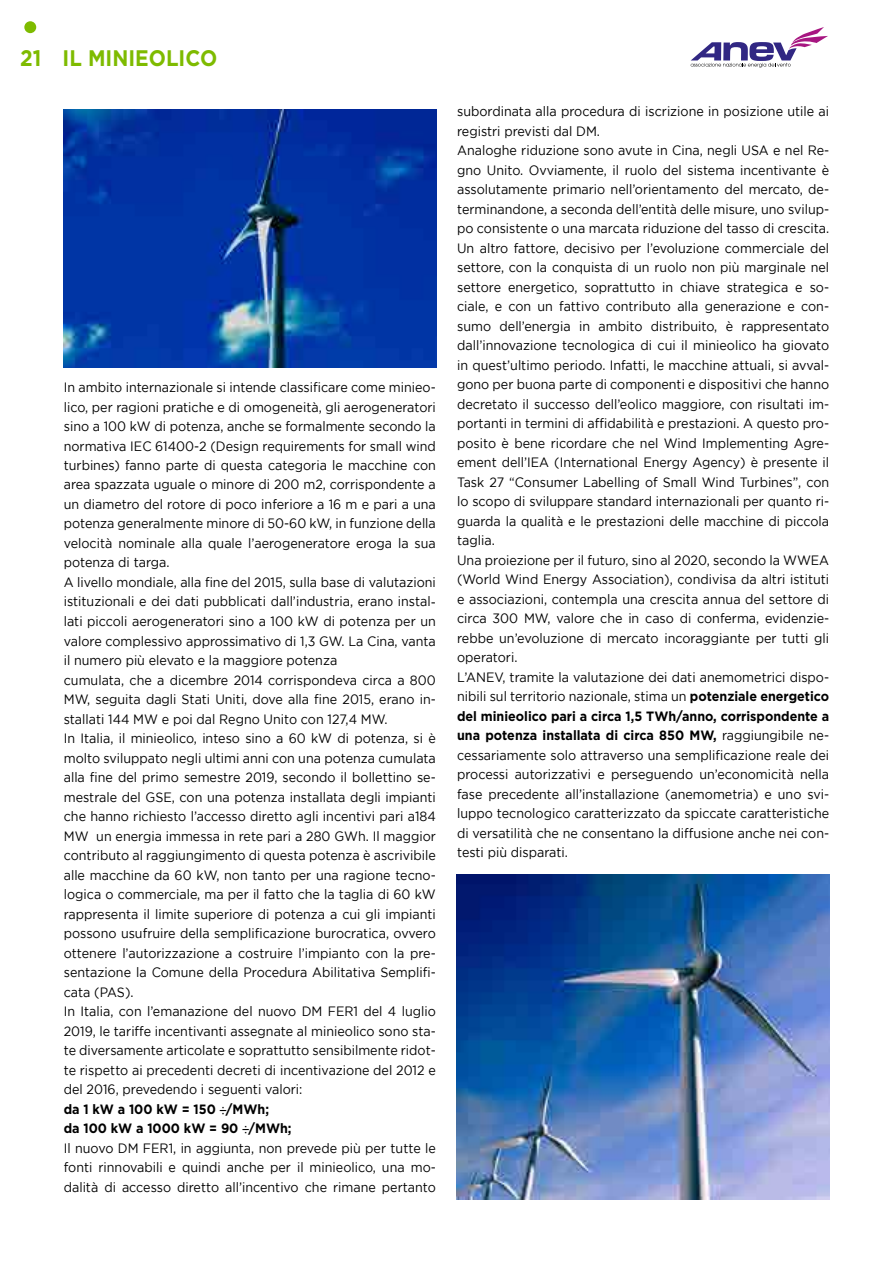
<style>
.page{position:relative;width:893px;height:1263px;background:#fff}
.page>*{position:absolute;margin:0;border:0;box-sizing:border-box;transform-origin:0 0}
.t1{font:700 22.5px "Gotham";color:#7ebb00;scale:.9 1}
.t2{font:13.5px/19.5px "Gotham";color:#000;scale:.93 1}
.t3{font:700 13.5px/19.5px "Gotham";color:#000;scale:.93 1}
.s1{font-weight:700}
</style>
<div class="page">
<svg style="left:691px;top:27px;width:137px;height:41px"></svg>
<div style="left:24px;top:21px;width:12px;height:12px;background:#7ebb00;border-radius:50%"></div>
<img style="left:457px;top:874px;width:372px;height:325px">
<img style="left:64px;top:110px;width:372px;height:257px">
<h1 class="t1" style="left:20px;top:45px;width:221px">21 IL MINIEOLICO</h1>
<p class="t2" style="left:64px;top:377px;width:402px">In ambito internazionale si intende classificare come minieo&shy;lico, per ragioni pratiche e di omogeneità, gli aerogeneratori sino a 100 kW di potenza, anche se formalmente secondo la normativa IEC 61400-2 (Design requirements for small wind turbines) fanno parte di questa categoria le macchine con area spazzata uguale o minore di 200 m2, corrispondente a un diametro del rotore di poco inferiore a 16 m e pari a una potenza generalmente minore di 50-60 kW, in funzione della velocità nominale alla quale l’aerogeneratore eroga la sua potenza di targa.<br>A livello mondiale, alla fine del 2015, sulla base di valutazioni istituzionali e dei dati pubblicati dall’industria, erano instal&shy;lati piccoli aerogeneratori sino a 100 kW di potenza per un valore complessivo approssimativo di 1,3 GW. La Cina, vanta il numero più elevato e la maggiore potenza<br>cumulata, che a dicembre 2014 corrispondeva circa a 800<br>MW, seguita dagli Stati Uniti, dove alla fine 2015, erano in&shy;stallati 144 MW e poi dal Regno Unito con 127,4 MW.<br>In Italia, il minieolico, inteso sino a 60 kW di potenza, si è molto sviluppato negli ultimi anni con una potenza cumulata alla fine del primo semestre 2019, secondo il bollettino se&shy;mestrale del GSE, con una potenza installata degli impianti che hanno richiesto l’accesso diretto agli incentivi pari a184<br>MW un energia immessa in rete pari a 280 GWh. Il maggior contributo al raggiungimento di questa potenza è ascrivibile alle macchine da 60 kW, non tanto per una ragione tecno&shy;logica o commerciale, ma per il fatto che la taglia di 60 kW rappresenta il limite superiore di potenza a cui gli impianti possono usufruire della semplificazione burocratica, ovvero ottenere l’autorizzazione a costruire l’impianto con la pre&shy;sentazione la Comune della Procedura Abilitativa Semplifi&shy;cata (PAS).<br>In Italia, con l’emanazione del nuovo DM FER1 del 4 luglio 2019, le tariffe incentivanti assegnate al minieolico sono sta&shy;te diversamente articolate e soprattutto sensibilmente ridot&shy;te rispetto ai precedenti decreti di incentivazione del 2012 e del 2016, prevedendo i seguenti valori:</p>
<p class="t3" style="left:64px;top:1099px;width:247px">da 1 kW a 100 kW = 150 /MWh;<br>da 100 kW a 1000 kW = 90 /MWh;</p>
<p class="t2" style="left:64px;top:1138px;width:402px;text-align:justify">Il nuovo DM FER1, in aggiunta, non prevede più per tutte le fonti rinnovabili e quindi anche per il minieolico, una mo&shy;dalità di accesso diretto all’incentivo che rimane pertanto</p>
<p class="t2" style="left:457px;top:101px;width:402px">subordinata alla procedura di iscrizione in posizione utile ai registri previsti dal DM.<br>Analoghe riduzione sono avute in Cina, negli USA e nel Re&shy;gno Unito. Ovviamente, il ruolo del sistema incentivante è assolutamente primario nell’orientamento del mercato, de&shy;terminandone, a seconda dell’entità delle misure, uno svilup&shy;po consistente o una marcata riduzione del tasso di crescita.<br>Un altro fattore, decisivo per l’evoluzione commerciale del settore, con la conquista di un ruolo non più marginale nel settore energetico, soprattutto in chiave strategica e so&shy;ciale, e con un fattivo contributo alla generazione e con&shy;sumo dell’energia in ambito distribuito, è rappresentato dall’innovazione tecnologica di cui il minieolico ha giovato in quest’ultimo periodo. Infatti, le macchine attuali, si avval&shy;gono per buona parte di componenti e dispositivi che hanno decretato il successo dell’eolico maggiore, con risultati im&shy;portanti in termini di affidabilità e prestazioni. A questo pro&shy;posito è bene ricordare che nel Wind Implementing Agre&shy;ement dell’IEA (International Energy Agency) è presente il Task 27 “Consumer Labelling of Small Wind Turbines”, con lo scopo di sviluppare standard internazionali per quanto ri&shy;guarda la qualità e le prestazioni delle macchine di piccola taglia.<br>Una proiezione per il futuro, sino al 2020, secondo la WWEA (World Wind Energy Association), condivisa da altri istituti e associazioni, contempla una crescita annua del settore di circa 300 MW, valore che in caso di conferma, evidenzie&shy;rebbe un’evoluzione di mercato incoraggiante per tutti gli operatori.<br>L’ANEV, tramite la valutazione dei dati anemometrici dispo&shy;nibili sul territorio nazionale, stima un <span class="s1">potenziale energetico del minieolico pari a circa 1,5 TWh/anno, corrispondente a una potenza installata di circa 850 MW,</span> raggiungibile ne&shy;cessariamente solo attraverso una semplificazione reale dei processi autorizzativi e perseguendo un’economicità nella fase precedente all’installazione (anemometria) e uno svi&shy;luppo tecnologico caratterizzato da spiccate caratteristiche di versatilità che ne consentano la diffusione anche nei con&shy;testi più disparati.</p>
</div>
